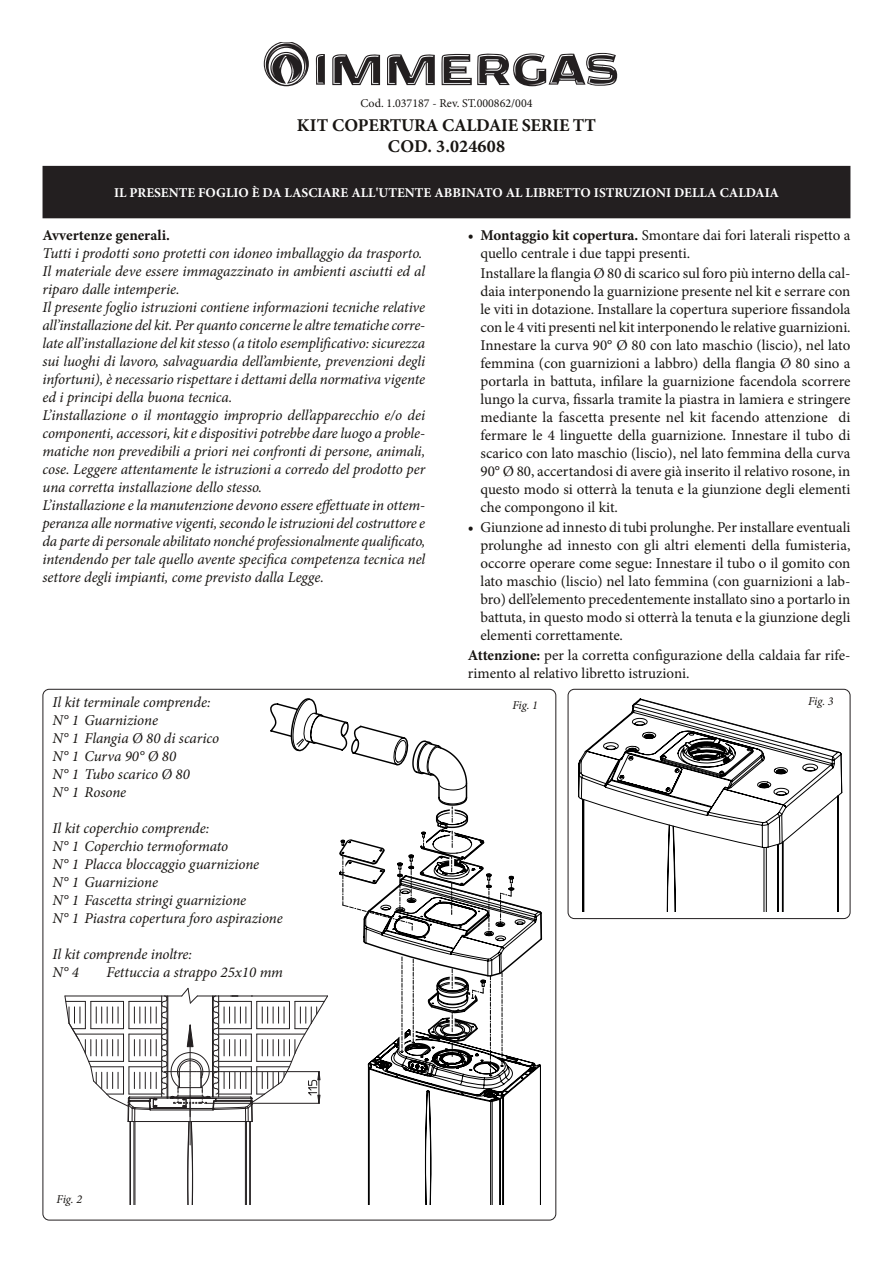
<style>
.page{position:relative;width:893px;height:1263px;background:#fff}
.page>*{position:absolute;margin:0;border:0;box-sizing:border-box;transform-origin:0 0}
.t1{font:700 18px/21.6px "Minion Pro";letter-spacing:-.01em;color:#181512;text-align:center}
.t2{font:italic 15px/18px "Minion Pro";letter-spacing:-.01em;color:#181512}
.t3{font:15px/18px "Minion Pro";color:#181512}
.t4{font:700 15px "Minion Pro";color:#181512}
.t5{font:700 13.5px "Minion Pro";color:#fff}
.t6{font:12px "Minion Pro";color:#181512}
.t7{font:italic 12px "Minion Pro";letter-spacing:-.01em;color:#181512}
.s1{font-weight:700}
</style>
<div class="page">
<svg style="left:316px;top:54px;width:9px;height:31px"></svg>
<svg style="left:332px;top:54px;width:48px;height:31px"></svg>
<svg style="left:387px;top:54px;width:48px;height:31px"></svg>
<svg style="left:441px;top:53px;width:176px;height:33px"></svg>
<svg style="left:264px;top:43px;width:45px;height:43px"></svg>
<div style="left:43px;top:167px;width:807px;height:51px;background:#231f20"></div>
<div style="left:43px;top:166px;width:807px;height:52px;border:2px solid #231f20"></div>
<div style="left:568px;top:689px;width:282px;height:230px;border:1px solid #231f20;border-radius:6px"></div>
<svg style="left:578px;top:698px;width:265px;height:214px"></svg>
<svg style="left:65px;top:698px;width:477px;height:507px"></svg>
<p class="t6" style="left:360px;top:95px;width:174px">Cod. 1.037187 - Rev. ST.000862/004</p>
<p class="t1" style="left:297px;top:114px;width:301px">KIT COPERTURA CALDAIE SERIE TT<br>COD. 3.024608</p>
<p class="t5" style="left:114px;top:183px;width:666px">IL PRESENTE FOGLIO È DA LASCIARE ALL'UTENTE ABBINATO AL LIBRETTO ISTRUZIONI DELLA CALDAIA</p>
<p class="t4" style="left:43px;top:225px;width:129px">Avvertenze generali.</p>
<p class="t2" style="left:43px;top:244px;width:384px">Tutti i prodotti sono protetti con idoneo imballaggio da trasporto.<br>Il materiale deve essere immagazzinato in ambienti asciutti ed al riparo dalle intemperie.<br>Il presente foglio istruzioni contiene informazioni tecniche relative all’installazione del kit. Per quanto concerne le altre tematiche corre&shy;late all’installazione del kit stesso (a titolo esemplificativo: sicurezza sui luoghi di lavoro, salvaguardia dell’ambiente, prevenzioni degli infortuni), è necessario rispettare i dettami della normativa vigente ed i principi della buona tecnica.<br>L’installazione o il montaggio improprio dell’apparecchio e/o dei componenti, accessori, kit e dispositivi potrebbe dare luogo a proble&shy;matiche non prevedibili a priori nei confronti di persone, animali, cose. Leggere attentamente le istruzioni a corredo del prodotto per una corretta installazione dello stesso.<br>L’installazione e la manutenzione devono essere effettuate in ottem&shy;peranza alle normative vigenti, secondo le istruzioni del costruttore e da parte di personale abilitato nonché professionalmente qualificato, intendendo per tale quello avente specifica competenza tecnica nel settore degli impianti, come previsto dalla Legge.</p>
<p class="t2" style="left:53px;top:693px;width:168px">Il kit terminale comprende:<br>N° 1 Guarnizione<br>N° 1 Flangia Ø 80 di scarico<br>N° 1 Curva 90° Ø 80<br>N° 1 Tubo scarico Ø 80<br>N° 1 Rosone</p>
<p class="t2" style="left:53px;top:819px;width:232px">Il kit coperchio comprende:<br>N° 1 Coperchio termoformato<br>N° 1 Placca bloccaggio guarnizione<br>N° 1 Guarnizione<br>N° 1 Fascetta stringi guarnizione<br>N° 1 Piastra copertura foro aspirazione</p>
<p class="t2" style="left:53px;top:945px;width:141px">Il kit comprende inoltre:<br>N° 4</p>
<p class="t2" style="left:107px;top:963px;width:178px">Fettuccia a strappo 25x10 mm</p>
<p class="t3" style="left:480px;top:226px;width:371px;text-indent:-13px"><span class="s1">• Montaggio kit copertura.</span> Smontare dai fori laterali rispetto a quello centrale i due tappi presenti.</p>
<p class="t3" style="left:480px;top:264px;width:372px;text-align:justify">Installare la flangia Ø 80 di scarico sul foro più interno della cal&shy;daia interponendo la guarnizione presente nel kit e serrare con le viti in dotazione. Installare la copertura superiore fissandola con le 4 viti presenti nel kit interponendo le relative guarnizioni.<br>Innestare la curva 90° Ø 80 con lato maschio (liscio), nel lato femmina (con guarnizioni a labbro) della flangia Ø 80 sino a portarla in battuta, infilare la guarnizione facendola scorrere lungo la curva, fissarla tramite la piastra in lamiera e stringere mediante la fascetta presente nel kit facendo attenzione di fermare le 4 linguette della guarnizione. Innestare il tubo di scarico con lato maschio (liscio), nel lato femmina della curva 90° Ø 80, accertandosi di avere già inserito il relativo rosone, in questo modo si otterrà la tenuta e la giunzione degli elementi che compongono il kit.</p>
<p class="t3" style="left:480px;top:518px;width:372px;text-align:justify;text-indent:-13px"><span class="s1">•</span> Giunzione ad innesto di tubi prolunghe. Per installare eventuali prolunghe ad innesto con gli altri elementi della fumisteria, occorre operare come segue: Innestare il tubo o il gomito con lato maschio (liscio) nel lato femmina (con guarnizioni a lab&shy;bro) dell’elemento precedentemente installato sino a portarlo in battuta, in questo modo si otterrà la tenuta e la giunzione degli elementi correttamente.</p>
<p class="t3" style="left:468px;top:647px;width:384px"><span class="s1">Attenzione:</span> per la corretta configurazione della caldaia far rife&shy;rimento al relativo libretto istruzioni.</p>
<p class="t7" style="left:512px;top:697px;width:27px">Fig. 1</p>
<p class="t7" style="left:808px;top:693px;width:27px">Fig. 3</p>
<p class="t7" style="left:57px;top:1191px;width:27px">Fig. 2</p>
</div>
